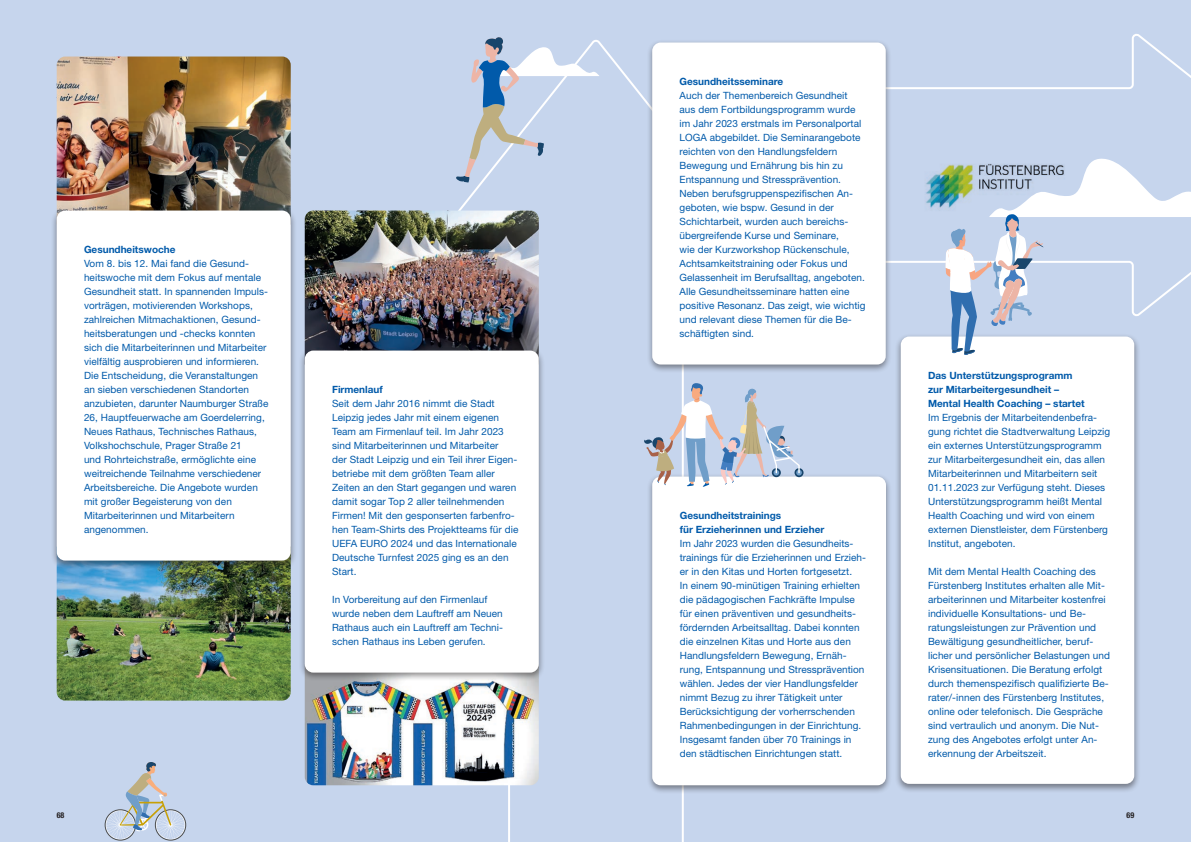
<style>
.page{position:relative;width:1191px;height:842px;background:#c6d5ed}
.page>*{position:absolute;margin:0;border:0;box-sizing:border-box;transform-origin:0 0}
.t1{font:10px/14px "Helvetica Neue LT Std";letter-spacing:.005em;color:#015aaa}
.t2{font:700 10px/14px "Helvetica Neue LT Std";color:#015aaa}
.t3{font:700 condensed 8px "Helvetica Neue LT Std";color:#231f20}
</style>
<div class="page">
<img style="left:57px;top:570px;width:234px;height:131px">
<img style="left:57px;top:57px;width:234px;height:150px">
<div style="left:51px;top:207px;width:246px;height:363px;background:#231f20;opacity:.5"></div>
<div style="left:57px;top:211px;width:234px;height:350px;background:#fff;border-radius:9px"></div>
<svg style="left:892px;top:34px;width:299px;height:229px"></svg>
<div style="left:894px;top:333px;width:246px;height:460px;background:#231f20;opacity:.5"></div>
<div style="left:900px;top:336px;width:234px;height:448px;background:#fff;border-radius:9px"></div>
<img style="left:305px;top:211px;width:234px;height:136px">
<img style="left:305px;top:682px;width:234px;height:103px">
<div style="left:646px;top:39px;width:246px;height:335px;background:#231f20;opacity:.5"></div>
<div style="left:652px;top:43px;width:233px;height:321px;background:#fff;border-radius:9px"></div>
<div style="left:299px;top:347px;width:246px;height:335px;background:#231f20;opacity:.5"></div>
<div style="left:305px;top:351px;width:234px;height:322px;background:#fff;border-radius:9px"></div>
<svg style="left:105px;top:762px;width:81px;height:79px"></svg>
<div style="left:646px;top:473px;width:246px;height:321px;background:#231f20;opacity:.5"></div>
<div style="left:652px;top:477px;width:234px;height:308px;background:#fff;border-radius:9px"></div>
<svg style="left:456px;top:37px;width:143px;height:146px"></svg>
<div style="left:794px;top:468px;width:9px;height:9px;background:#18456b;border-radius:50%"></div>
<svg style="left:644px;top:383px;width:158px;height:104px"></svg>
<svg style="left:945px;top:157px;width:246px;height:198px"></svg>
<img style="left:919px;top:158px;width:149px;height:55px">
<p class="t2" style="left:84px;top:242px;width:93px">Gesundheitswoche</p>
<p class="t1" style="left:84px;top:256px;width:186px">Vom 8. bis 12. Mai fand die Gesund&shy;heitswoche mit dem Fokus auf mentale Gesundheit statt. In spannenden Impuls&shy;vorträgen, motivierenden Workshops, zahlreichen Mitmachaktionen, Gesund&shy;heitsberatungen und -checks konnten sich die Mitarbeiterinnen und Mitarbeiter vielfältig ausprobieren und informieren.<br>Die Entscheidung, die Veranstaltungen an sieben verschiedenen Standorten anzubieten, darunter Naumburger Straße 26, Hauptfeuerwache am Goerdelerring, Neues Rathaus, Technisches Rathaus, Volkshochschule, Prager Straße 21<br>und Rohrteichstraße, ermöglichte eine weitreichende Teilnahme verschiedener Arbeitsbereiche. Die Angebote wurden mit großer Begeisterung von den Mitarbeiterinnen und Mitarbeitern angenommen.</p>
<p class="t2" style="left:332px;top:382px;width:52px">Firmenlauf</p>
<p class="t1" style="left:332px;top:396px;width:188px">Seit dem Jahr 2016 nimmt die Stadt Leipzig jedes Jahr mit einem eigenen Team am Firmenlauf teil. Im Jahr 2023 sind Mitarbeiterinnen und Mitarbeiter<br>der Stadt Leipzig und ein Teil ihrer Eigen&shy;betriebe mit dem größten Team aller Zeiten an den Start gegangen und waren damit sogar Top 2 aller teilnehmenden Firmen! Mit den gesponserten farbenfro&shy;hen Team-Shirts des Projektteams für die UEFA EURO 2024 und das Internationale Deutsche Turnfest 2025 ging es an den Start.</p>
<p class="t1" style="left:332px;top:592px;width:172px">In Vorbereitung auf den Firmenlauf wurde neben dem Lauftreff am Neuen Rathaus auch ein Lauftreff am Techni&shy;schen Rathaus ins Leben gerufen.</p>
<p class="t2" style="left:679px;top:74px;width:105px">Gesundheitsseminare</p>
<p class="t1" style="left:679px;top:88px;width:188px">Auch der Themenbereich Gesundheit aus dem Fortbildungsprogramm wurde im Jahr 2023 erstmals im Personalportal LOGA abgebildet. Die Seminarangebote reichten von den Handlungsfeldern Bewegung und Ernährung bis hin zu Entspannung und Stressprävention.<br>Neben berufsgruppenspezifischen An&shy;geboten, wie bspw. Gesund in der Schichtarbeit, wurden auch bereichs&shy;übergreifende Kurse und Seminare,<br>wie der Kurzworkshop Rückenschule, Achtsamkeitstraining oder Fokus und Gelassenheit im Berufsalltag, angeboten.<br>Alle Gesundheitsseminare hatten eine positive Resonanz. Das zeigt, wie wichtig und relevant diese Themen für die Be&shy;schäftigten sind.</p>
<p class="t2" style="left:680px;top:508px;width:146px">Gesundheitstrainings<br>für Erzieherinnen und Erzieher</p>
<p class="t1" style="left:680px;top:536px;width:188px">Im Jahr 2023 wurden die Gesundheits&shy;trainings für die Erzieherinnen und Erzieh&shy;er in den Kitas und Horten fortgesetzt.<br>In einem 90-minütigen Training erhielten die pädagogischen Fachkräfte Impulse für einen präventiven und gesundheits&shy;fördernden Arbeitsalltag. Dabei konnten die einzelnen Kitas und Horte aus den Handlungsfeldern Bewegung, Ernäh&shy;rung, Entspannung und Stressprävention wählen. Jedes der vier Handlungsfelder nimmt Bezug zu ihrer Tätigkeit unter Berücksichtigung der vorherrschenden Rahmenbedingungen in der Einrichtung.<br>Insgesamt fanden über 70 Trainings in den städtischen Einrichtungen statt.</p>
<p class="t2" style="left:928px;top:368px;width:158px">Das Unterstützungsprogramm zur Mitarbeitergesundheit –<br>Mental Health Coaching – startet</p>
<p class="t1" style="left:928px;top:410px;width:184px">Im Ergebnis der Mitarbeitendenbefra&shy;gung richtet die Stadtverwaltung Leipzig ein externes Unterstützungsprogramm zur Mitarbeitergesundheit ein, das allen Mitarbeiterinnen und Mitarbeitern seit 01.11.2023 zur Verfügung steht. Dieses Unterstützungsprogramm heißt Mental Health Coaching und wird von einem externen Dienstleister, dem Fürstenberg Institut, angeboten.</p>
<p class="t1" style="left:928px;top:564px;width:183px">Mit dem Mental Health Coaching des Fürstenberg Institutes erhalten alle Mit&shy;arbeiterinnen und Mitarbeiter kostenfrei individuelle Konsultations- und Be&shy;ratungsleistungen zur Prävention und Bewältigung gesundheitlicher, beruf&shy;licher und persönlicher Belastungen und Krisensituationen. Die Beratung erfolgt durch themenspezifisch qualifizierte Be&shy;rater/-innen des Fürstenberg Institutes, online oder telefonisch. Die Gespräche sind vertraulich und anonym. Die Nut&shy;zung des Angebotes erfolgt unter An&shy;erkennung der Arbeitszeit.</p>
<p class="t3" style="left:57px;top:811px;width:9px">68</p>
<p class="t3" style="left:1126px;top:811px;width:9px">69</p>
</div>
